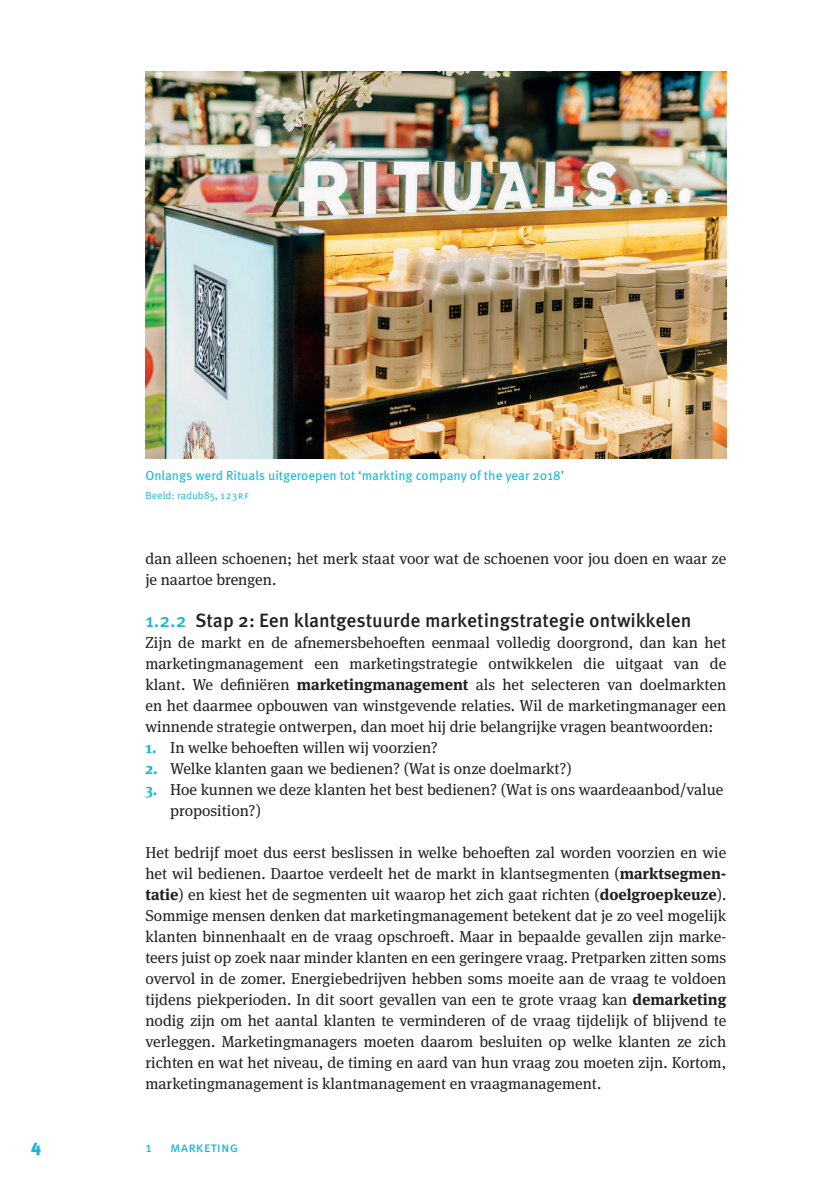
<style>
.page{position:relative;width:837px;height:1184px;background:#fff}
.page>*{position:absolute;margin:0;border:0;box-sizing:border-box;transform-origin:0 0}
.t1{font:500 19.25px "Meta Pro";letter-spacing:-.005em;color:#231f20}
.t2{font:900 17.5px "Meta Pro";color:#1cb7d6}
.t3{font:15.75px/21px "Meta Serif Pro";color:#231f20}
.t4{font:14px "Meta Pro";color:#1cb7d6}
.t5{font:13.12px "Meta Pro";color:#1cb7d6}
.t6{font:10.5px "Meta Pro Norm";color:#1cb7d6}
.s1{color:#1cb7d6}
.s2{font-weight:700}
.s3{font-weight:700;color:#1cb7d6}
</style>
<div class="page">
<img style="left:145px;top:72px;width:581px;height:386px">
<p class="t5" style="left:145px;top:465px;width:420px">Onlangs werd Rituals uitgeroepen tot ‘markting company of the year 2018’</p>
<p class="t6" style="left:145px;top:487px;width:105px">Beeld: radub85, 123RF</p>
<p class="t3" style="left:145px;top:547px;width:582px">dan alleen schoenen; het merk staat voor wat de schoenen voor jou doen en waar ze je naartoe brengen.</p>
<p class="t1" style="left:145px;top:605px;width:547px"><span class="s1">1.2.2</span> Stap 2: Een klantgestuurde marketingstrategie ontwikkelen</p>
<p class="t3" style="left:145px;top:631px;width:582px;text-align:justify">Zijn de markt en de afnemersbehoeften eenmaal volledig doorgrond, dan kan het marketingmanagement een marketingstrategie ontwikkelen die uitgaat van de klant. We definiëren <span class="s2">marketingmanagement</span> als het selecteren van doelmarkten en het daarmee opbouwen van winstgevende relaties. Wil de marketingmanager een winnende strategie ontwerpen, dan moet hij drie belangrijke vragen beantwoorden:</p>
<p class="t3" style="left:145px;top:736px;width:294px"><span class="s3">1.</span> In welke behoeften willen wij voorzien?</p>
<p class="t3" style="left:145px;top:757px;width:427px"><span class="s3">2.</span> Welke klanten gaan we bedienen? (Wat is onze doelmarkt?)</p>
<p class="t3" style="left:170px;top:778px;width:554px;text-indent:-25px"><span class="s3">3.</span> Hoe kunnen we deze klanten het best bedienen? (Wat is ons waardeaanbod/value proposition?)</p>
<p class="t3" style="left:145px;top:841px;width:582px;text-align:justify">Het bedrijf moet dus eerst beslissen in welke behoeften zal worden voorzien en wie het wil bedienen. Daartoe verdeelt het de markt in klantsegmenten (<span class="s2">marktsegmen&shy;tatie</span>) en kiest het de segmenten uit waarop het zich gaat richten (<span class="s2">doelgroepkeuze</span>).<br>Sommige mensen denken dat marketingmanagement betekent dat je zo veel mogelijk klanten binnenhaalt en de vraag opschroeft. Maar in bepaalde gevallen zijn marke&shy;teers juist op zoek naar minder klanten en een geringere vraag. Pretparken zitten soms overvol in de zomer. Energiebedrijven hebben soms moeite aan de vraag te voldoen tijdens piekperioden. In dit soort gevallen van een te grote vraag kan <span class="s2">demarketing </span>nodig zijn om het aantal klanten te verminderen of de vraag tijdelijk of blijvend te verleggen. Marketingmanagers moeten daarom besluiten op welke klanten ze zich richten en wat het niveau, de timing en aard van hun vraag zou moeten zijn. Kortom, marketingmanagement is klantmanagement en vraagmanagement.</p>
<p class="t2" style="left:31px;top:1132px;width:11px">4</p>
<p class="t4" style="left:145px;top:1136px;width:8px">1</p>
<p class="t4" style="left:170px;top:1136px;width:69px">Marketing</p>
</div>
